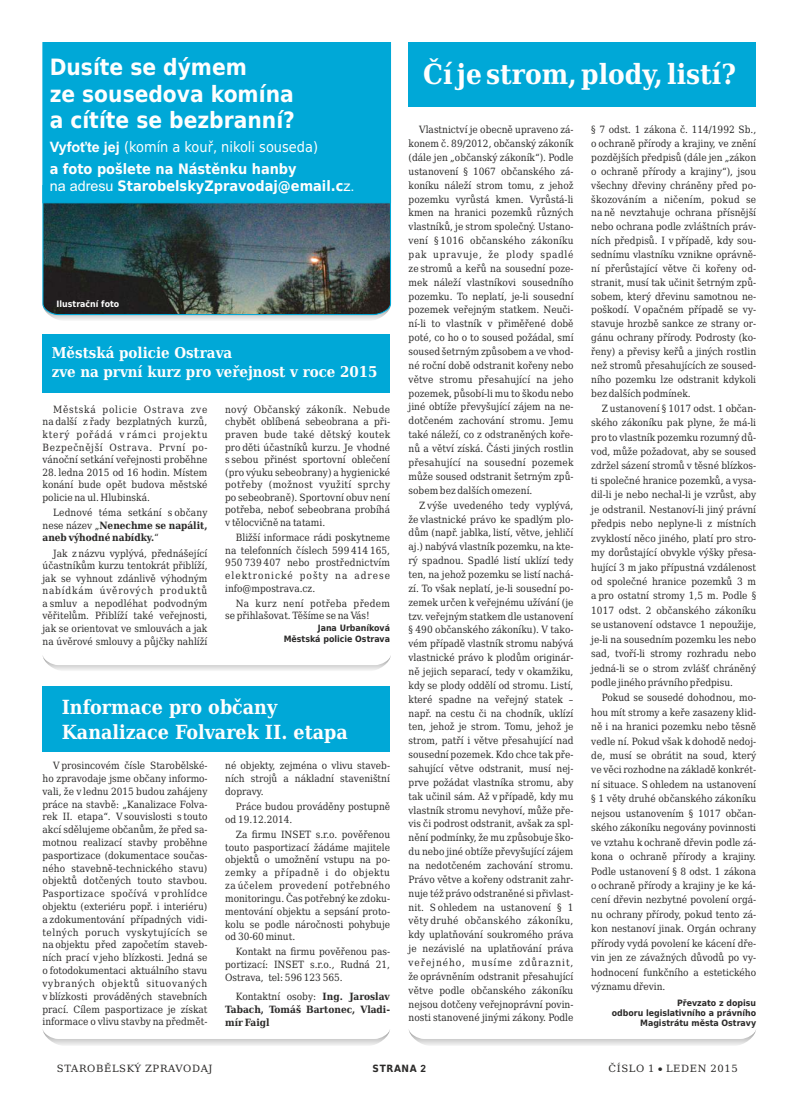
<style>
.page{position:relative;width:798px;height:1099px;background:#fff}
.page>*{position:absolute;margin:0;border:0;box-sizing:border-box;transform-origin:0 0}
.t1{font:700 27.75px "DejaVu Serif Condensed";color:#fefefe}
.t2{font:700 22.5px/26.2px "DejaVu Sans Condensed";color:#fefefe}
.t3{font:700 19.5px/25.1px "DejaVu Serif Condensed";color:#fefefe}
.t4{font:700 14.88px/19px "DejaVu Serif Condensed";color:#fefefe}
.t5{font:700 14.38px/21.8px "DejaVu Sans Condensed";color:#fefefe}
.t6{font:10px/13.9px "DejaVu Serif Condensed";color:#2b2a29;text-align:justify}
.t7{font:700 10px/12.6px "DejaVu Serif Condensed";color:#2b2a29;text-align:justify}
.t8{font:10px "DejaVu Serif";letter-spacing:.065em;color:#2b2a29}
.t9{font:700 10px "DejaVu Sans Condensed";letter-spacing:.06em;color:#2b2a29}
.t10{font:700 8.75px/10.1px "DejaVu Sans Condensed";color:#2b2a29;text-align:right}
.t11{font:700 8.75px "DejaVu Sans Condensed";color:#fefefe}
.s1{font-family:"Arial"}
.s2{font-weight:400}
.s3{font-family:"Arial";font-weight:400}
</style>
<div class="page">
<svg style="left:49px;top:315px;width:335px;height:5px"></svg>
<div style="left:408px;top:43px;width:347px;height:64px;background:#00a8d7"></div>
<div style="left:43px;top:334px;width:347px;height:58px;background:#00a8d7"></div>
<img style="left:42px;top:204px;width:349px;height:111px">
<div style="left:42px;top:42px;width:349px;height:162px;background:#00a8d7"></div>
<svg style="left:43px;top:656px;width:348px;height:14px"></svg>
<div style="left:43px;top:686px;width:347px;height:65px;background:#00a8d7"></div>
<svg style="left:43px;top:1030px;width:347px;height:15px"></svg>
<svg style="left:408px;top:1029px;width:347px;height:16px"></svg>
<h2 class="t2" style="left:50px;top:56px;width:247px">Dusíte se dýmem<br>ze sousedova komína a cítíte se bezbranní?</h2>
<h3 class="t5" style="left:50px;top:137px;width:270px"><span class="s1">Vyfoťte jej</span> <span class="s2">(komín a kouř, nikoli souseda) </span>a foto pošlete na Nástěnku hanby</h3>
<h3 class="t5" style="left:50px;top:176px;width:306px"><span class="s3">na adresu</span> StarobelskyZpravodaj@email.c<span class="s3">z.</span></h3>
<p class="t11" style="left:57px;top:300px;width:64px">Ilustrační foto</p>
<h3 class="t4" style="left:52px;top:345px;width:327px">Městská policie Ostrava<br>zve na první kurz pro veřejnost v roce 2015</h3>
<p class="t6" style="left:43px;top:404px;width:166px;line-height:12.6px;text-indent:11px">Městská policie Ostrava zve na další z řady bezplatných kurzů, který pořádá v rámci projektu Bezpečnější Ostrava. První po&shy;vánoční setkání veřejnosti proběhne</p>
<p class="t6" style="left:43px;top:467px;width:166px;line-height:12.6px">28. ledna 2015 od 16 hodin. Místem konání bude opět budova městské policie na ul. Hlubinská.</p>
<p class="t7" style="left:42px;top:507px;width:166px;text-indent:11px"><span class="s2">Lednové téma setkání s občany nese název „</span>Nenechme se napálit, aneb výhodné nabídky.<span class="s2">“</span></p>
<p class="t6" style="left:42px;top:547px;width:166px;line-height:12.6px;text-indent:11px">Jak z názvu vyplývá, přednášející účastníkům kurzu tentokrát přiblíží, jak se vyhnout zdánlivě výhodným nabídkám úvěrových produktů a smluv a nepodléhat podvodným věřitelům. Přiblíží také veřejnosti, jak se orientovat ve smlouvách a jak na úvěrové smlouvy a půjčky nahlíží</p>
<p class="t6" style="left:225px;top:404px;width:166px;line-height:12.6px">nový Občanský zákoník. Nebude chybět oblíbená sebeobrana a při&shy;praven bude také dětský koutek pro děti účastníků kurzu. Je vhodné s sebou přinést sportovní oblečení (pro výuku sebeobrany) a hygienické potřeby (možnost využití sprchy po sebeobraně). Sportovní obuv není potřeba, neboť sebeobrana probíhá v tělocvičně na tatami.</p>
<p class="t6" style="left:225px;top:532px;width:166px;line-height:12.6px;text-indent:11px">Bližší informace rádi poskytneme na telefonních číslech 599 414 165, 950 739 407 nebo prostřednictvím elektronické pošty na adrese info@mpostrava.cz.</p>
<p class="t6" style="left:225px;top:597px;width:166px;line-height:12.6px;text-indent:11px">Na kurz není potřeba předem se přihlašovat. Těšíme se na Vás!</p>
<p class="t10" style="left:283px;top:623px;width:108px;line-height:11.2px">Jana Urbaníková<br>Městská policie Ostrava</p>
<h3 class="t3" style="left:62px;top:696px;width:287px">Informace pro občany<br>Kanalizace Folvarek II. etapa</h3>
<p class="t6" style="left:225px;top:760px;width:166px;line-height:12.8px">né objekty, zejména o vlivu staveb&shy;ních strojů a nákladní staveništní dopravy.</p>
<p class="t6" style="left:225px;top:801px;width:166px;line-height:12.8px;text-indent:11px">Práce budou prováděny postupně od 19.12.2014.</p>
<p class="t6" style="left:225px;top:828px;width:166px;line-height:12.8px;text-indent:11px">Za firmu INSET s.r.o. pověřenou touto pasportizací žádáme majitele objektů o umožnění vstupu na po&shy;zemky a případně i do objektu za účelem provedení potřebného monitoringu. Čas potřebný ke zdoku&shy;mentování objektu a sepsání proto&shy;kolu se podle náročnosti pohybuje od 30-60 minut.</p>
<p class="t6" style="left:225px;top:946px;width:166px;line-height:12.8px;text-indent:11px">Kontakt na firmu pověřenou pas&shy;portizací: INSET s.r.o., Rudná 21, Ostrava, tel: 596 123 565.</p>
<p class="t7" style="left:225px;top:991px;width:166px;text-indent:11px"><span class="s2">Kontaktní osoby:</span> Ing. Jaroslav Tabach, Tomáš Bartonec, Vladi&shy;mír Faigl</p>
<p class="t6" style="left:42px;top:760px;width:167px;line-height:12.8px;text-indent:11px">V prosincovém čísle Starobělské&shy;ho zpravodaje jsme občany informo&shy;vali, že v lednu 2015 budou zahájeny práce na stavbě: „Kanalizace Folva&shy;rek II. etapa“. V souvislosti s touto akcí sdělujeme občanům, že před sa&shy;motnou realizací stavby proběhne pasportizace (dokumentace součas&shy;ného stavebně-technického stavu) objektů dotčených touto stavbou.<br>Pasportizace spočívá v prohlídce objektu (exteriéru popř. i interiéru) a zdokumentování případných vidi&shy;telných poruch vyskytujících se na objektu před započetím staveb&shy;ních prací v jeho blízkosti. Jedná se o fotodokumentaci aktuálního stavu vybraných objektů situovaných v blízkosti prováděných stavebních prací. Cílem pasportizace je získat informace o vlivu stavby na předmět-</p>
<h1 class="t1" style="left:423px;top:63px;width:314px">Čí je strom, plody, listí?</h1>
<p class="t6" style="left:408px;top:124px;width:166px;text-indent:11px">Vlastnictví je obecně upraveno zá&shy;konem č. 89/2012, občanský zákoník (dále jen „občanský zákoník“). Podle ustanovení § 1067 občanského zá&shy;koníku náleží strom tomu, z jehož pozemku vyrůstá kmen. Vyrůstá-li kmen na hranici pozemků různých vlastníků, je strom společný. Ustano&shy;vení § 1016 občanského zákoníku pak upravuje, že plody spadlé ze stromů a keřů na sousední poze&shy;mek náleží vlastníkovi sousedního pozemku. To neplatí, je-li sousední pozemek veřejným statkem. Neuči&shy;ní-li to vlastník v přiměřené době poté, co ho o to soused požádal, smí soused šetrným způsobem a ve vhod&shy;né roční době odstranit kořeny nebo větve stromu přesahující na jeho pozemek, působí-li mu to škodu nebo jiné obtíže převyšující zájem na ne&shy;dotčeném zachování stromu. Jemu také náleží, co z odstraněných koře&shy;nů a větví získá. Části jiných rostlin přesahující na sousední pozemek může soused odstranit šetrným způ&shy;sobem bez dalších omezení.</p>
<p class="t6" style="left:408px;top:499px;width:166px;text-indent:11px">Z výše uvedeného tedy vyplývá, že vlastnické právo ke spadlým plo&shy;dům (např. jablka, listí, větve, jehličí aj.) nabývá vlastník pozemku, na kte&shy;rý spadnou. Spadlé listí uklízí tedy ten, na jehož pozemku se listí nachá&shy;zí. To však neplatí, je-li sousední po&shy;zemek určen k veřejnému užívání (je tzv. veřejným statkem dle ustanovení § 490 občanského zákoníku). V tako&shy;vém případě vlastník stromu nabývá vlastnické právo k plodům originár&shy;ně jejich separací, tedy v okamžiku, kdy se plody oddělí od stromu. Listí, které spadne na veřejný statek – např. na cestu či na chodník, uklízí ten, jehož je strom. Tomu, jehož je strom, patří i větve přesahující nad sousední pozemek. Kdo chce tak pře&shy;sahující větve odstranit, musí nej&shy;prve požádat vlastníka stromu, aby tak učinil sám. Až v případě, kdy mu vlastník stromu nevyhoví, může pře&shy;vis či podrost odstranit, avšak za spl&shy;nění podmínky, že mu způsobuje ško&shy;du nebo jiné obtíže převyšující zájem na nedotčeném zachování stromu.<br>Právo větve a kořeny odstranit zahr&shy;nuje též právo odstraněné si přivlast&shy;nit. S ohledem na ustanovení § 1 věty druhé občanského zákoníku, kdy uplatňování soukromého práva je nezávislé na uplatňování práva veřejného, musíme zdůraznit, že oprávněním odstranit přesahující větve podle občanského zákoníku nejsou dotčeny veřejnoprávní povin&shy;nosti stanovené jinými zákony. Podle</p>
<p class="t6" style="left:591px;top:124px;width:166px">§ 7 odst. 1 zákona č. 114/1992 Sb., o ochraně přírody a krajiny, ve znění pozdějších předpisů (dále jen „zákon o ochraně přírody a krajiny“), jsou všechny dřeviny chráněny před po&shy;škozováním a ničením, pokud se na ně nevztahuje ochrana přísnější nebo ochrana podle zvláštních práv&shy;ních předpisů. I v případě, kdy sou&shy;sednímu vlastníku vznikne oprávně&shy;ní přerůstající větve či kořeny od&shy;stranit, musí tak učinit šetrným způ&shy;sobem, který dřevinu samotnou ne&shy;poškodí. V opačném případě se vy&shy;stavuje hrozbě sankce ze strany or&shy;gánu ochrany přírody. Podrosty (ko&shy;řeny) a převisy keřů a jiných rostlin než stromů přesahujících ze soused&shy;ního pozemku lze odstranit kdykoli bez dalších podmínek.</p>
<p class="t6" style="left:591px;top:402px;width:166px;line-height:14.4px;text-indent:11px">Z ustanovení § 1017 odst. 1 občan&shy;ského zákoníku pak plyne, že má-li pro to vlastník pozemku rozumný dů&shy;vod, může požadovat, aby se soused zdržel sázení stromů v těsné blízkos&shy;ti společné hranice pozemků, a vysa&shy;dil-li je nebo nechal-li je vzrůst, aby je odstranil. Nestanoví-li jiný právní předpis nebo neplyne-li z místních zvyklostí něco jiného, platí pro stro&shy;my dorůstající obvykle výšky přesa&shy;hující 3 m jako přípustná vzdálenost od společné hranice pozemků 3 m a pro ostatní stromy 1,5 m. Podle § 1017 odst. 2 občanského zákoníku se ustanovení odstavce 1 nepoužije, je-li na sousedním pozemku les nebo sad, tvoří-li stromy rozhradu nebo jedná-li se o strom zvlášť chráněný podle jiného právního předpisu.</p>
<p class="t6" style="left:591px;top:691px;width:166px;line-height:14.4px;text-indent:11px">Pokud se sousedé dohodnou, mo&shy;hou mít stromy a keře zasazeny klid&shy;ně i na hranici pozemku nebo těsně vedle ní. Pokud však k dohodě nedoj&shy;de, musí se obrátit na soud, který ve věci rozhodne na základě konkrét&shy;ní situace. S ohledem na ustanovení § 1 věty druhé občanského zákoníku nejsou ustanovením § 1017 občan&shy;ského zákoníku negovány povinnosti ve vztahu k ochraně dřevin podle zá&shy;kona o ochraně přírody a krajiny.<br>Podle ustanovení § 8 odst. 1 zákona o ochraně přírody a krajiny je ke ká&shy;cení dřevin nezbytné povolení orgá&shy;nu ochrany přírody, pokud tento zá&shy;kon nestanoví jinak. Orgán ochrany přírody vydá povolení ke kácení dře&shy;vin jen ze závažných důvodů po vy&shy;hodnocení funkčního a estetického významu dřevin.</p>
<p class="t10" style="left:611px;top:998px;width:146px">Převzato z dopisu<br>odboru legislativního a právního<br>Magistrátu města Ostravy</p>
<p class="t8" style="left:57px;top:1063px;width:157px">STAROBĚLSKÝ ZPRAVODAJ</p>
<p class="t9" style="left:372px;top:1063px;width:55px">STRANA <span class="s1">2</span></p>
<p class="t8" style="left:608px;top:1063px;width:131px">ČÍSLO 1 LEDEN 2015</p>
</div>
